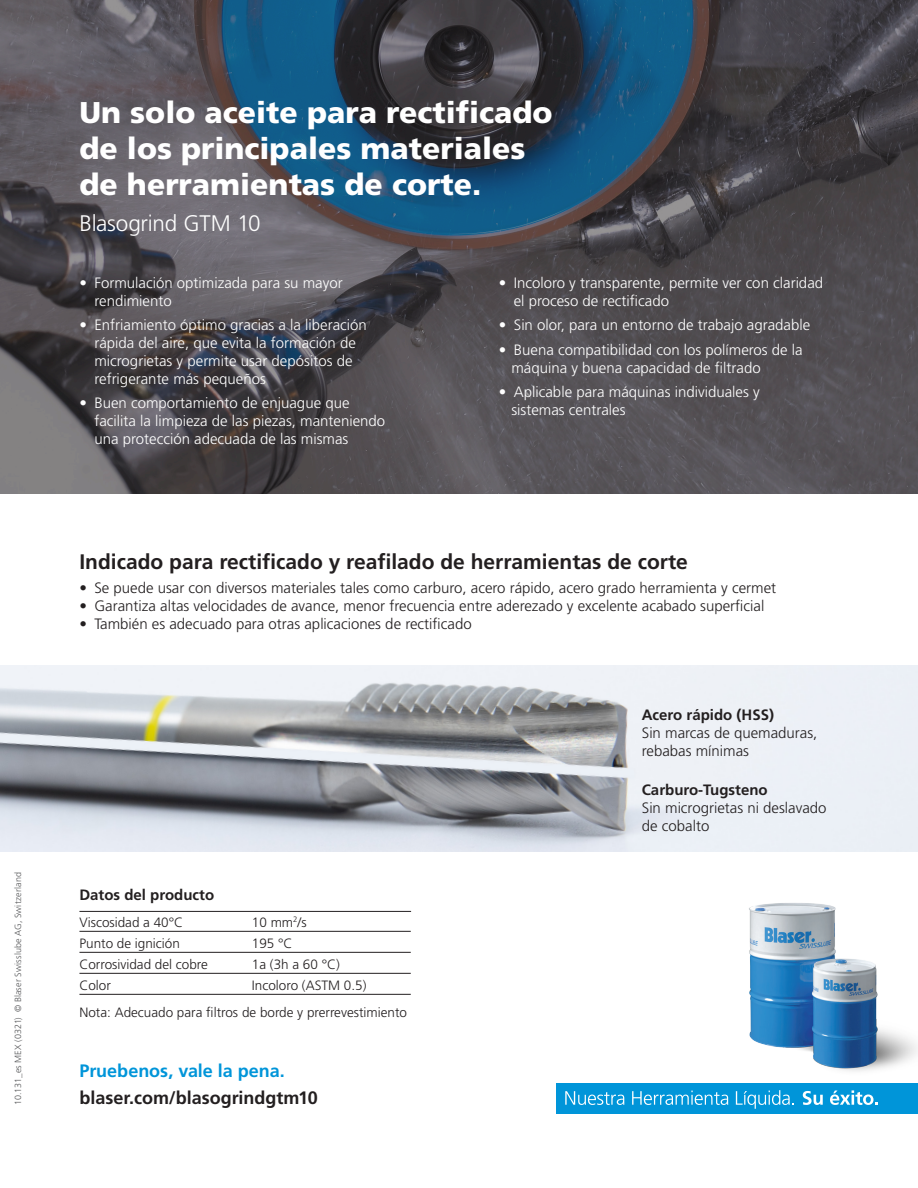
<style>
.page{position:relative;width:918px;height:1188px;background:#fff}
.page>*{position:absolute;margin:0;border:0;box-sizing:border-box;transform-origin:0 0}
.t1{font:900 30px/36px "Frutiger LT Std";color:#fff}
.t2{font:300 22.5px "Frutiger LT Std";letter-spacing:-.01em;color:#fff}
.t3{font:700 21px "Frutiger LT Std";color:#231f20}
.t4{font:700 18px "Frutiger LT Std";color:#231f20}
.t5{font:700 18px "Frutiger LT Std";color:#0095d9}
.t6{font:300 15px/18px "Frutiger LT Std";color:#fff}
.t7{font:300 15px/18px "Frutiger LT Std";color:#231f20}
.t8{font:700 15px "Frutiger LT Std";letter-spacing:.005em;color:#fff}
.t9{font:700 15px "Frutiger LT Std";color:#231f20}
.t10{font:300 13.5px/27px "Frutiger LT Std";color:#231f20}
.t11{font:300 9px "Frutiger LT Std";letter-spacing:.015em;color:#57585a}
.s1{font-weight:400}
</style>
<div class="page">
<img style="left:745px;top:903px;width:173px;height:211px">
<svg style="left:0;top:0;width:918px;height:493px;background:#484d57"></svg>
<hr style="left:79px;top:931px;width:332px;height:1px;background:#231f20">
<hr style="left:79px;top:952px;width:332px;height:1px;background:#231f20">
<hr style="left:79px;top:973px;width:332px;height:1px;background:#231f20">
<hr style="left:79px;top:994px;width:332px;height:1px;background:#231f20">
<hr style="left:79px;top:911px;width:332px;height:1px;background:#231f20">
<img style="left:0;top:666px;width:918px;height:185px">
<div style="left:557px;top:1083px;width:361px;height:30px;background:#0095d9"></div>
<svg style="left:565px;top:1091px;width:59px;height:14px"></svg>
<svg style="left:632px;top:1091px;width:96px;height:14px"></svg>
<svg style="left:736px;top:1090px;width:58px;height:19px"></svg>
<svg style="left:803px;top:1091px;width:20px;height:14px"></svg>
<svg style="left:830px;top:1090px;width:48px;height:15px"></svg>
<p class="t11" style="left:13px;top:1105px;width:234px;rotate:-90deg">10.131_es MEX (0321) © Blaser Swisslube AG, Switzerland</p>
<h1 class="t1" style="left:79px;top:95px;width:475px">Un solo aceite para rectificado de los principales materiales de herramientas de corte.</h1>
<h2 class="t2" style="left:79px;top:211px;width:183px">Blasogrind GTM 10</h2>
<p class="t8" style="left:79px;top:183px;width:400px">Powerful grinding oil based on gas-to-liquid technology</p>
<p class="t6" style="left:94px;top:274px;width:250px;text-indent:-15px"><span class="s1">•</span> Formulación optimizada para su mayor rendimiento</p>
<p class="t6" style="left:94px;top:316px;width:274px;text-indent:-15px"><span class="s1">•</span> Enfriamiento óptimo gracias a la liberación rápida del aire, que evita la formación de microgrietas y permite usar depósitos de refrigerante más pequeños</p>
<p class="t6" style="left:94px;top:394px;width:292px;text-indent:-15px"><span class="s1">•</span> Buen comportamiento de enjuague que facilita la limpieza de las piezas, manteniendo una protección adecuada de las mismas</p>
<p class="t6" style="left:514px;top:274px;width:311px;text-indent:-15px"><span class="s1">•</span> Incoloro y transparente, permite ver con claridad el proceso de rectificado</p>
<p class="t6" style="left:499px;top:316px;width:313px"><span class="s1">•</span> Sin olor, para un entorno de trabajo agradable</p>
<p class="t6" style="left:511px;top:341px;width:293px;text-indent:-13px"><span class="s1">•</span> Buena compatibilidad con los polímeros de la máquina y buena capacidad de filtrado</p>
<p class="t6" style="left:511px;top:383px;width:250px;text-indent:-13px"><span class="s1">•</span> Aplicable para máquinas individuales y sistemas centrales</p>
<h3 class="t3" style="left:79px;top:549px;width:610px">Indicado para rectificado y reafilado de herramientas de corte</h3>
<p class="t7" style="left:79px;top:579px;width:698px"><span class="s1">•</span> Se puede usar con diversos materiales tales como carburo, acero rápido, acero grado herramienta y cermet</p>
<p class="t7" style="left:79px;top:597px;width:687px"><span class="s1">•</span> Garantiza altas velocidades de avance, menor frecuencia entre aderezado y excelente acabado superficial</p>
<p class="t7" style="left:79px;top:615px;width:394px">• También es adecuado para otras aplicaciones de rectificado</p>
<p class="t9" style="left:79px;top:886px;width:136px">Datos del producto</p>
<p class="t10" style="left:79px;top:909px;width:105px">Viscosidad a 40°C</p>
<p class="t10" style="left:252px;top:909px;width:56px">10 mm<sup>2</sup>/s</p>
<p class="t10" style="left:79px;top:930px;width:102px">Punto de ignición</p>
<p class="t10" style="left:252px;top:930px;width:42px">195 °C</p>
<p class="t10" style="left:79px;top:951px;width:130px">Corrosividad del cobre</p>
<p class="t10" style="left:252px;top:951px;width:89px">1a (3h a 60 °C)</p>
<p class="t10" style="left:79px;top:972px;width:33px">Color</p>
<p class="t10" style="left:79px;top:972px;width:329px;text-indent:173px">Incoloro (ASTM 0.5)<br>Nota: Adecuado para filtros de borde y prerrevestimiento</p>
<p class="t5" style="left:79px;top:1060px;width:207px">Pruebenos, vale la pena.</p>
<p class="t4" style="left:79px;top:1087px;width:240px">blaser.com/blasogrindgtm10</p>
<p class="t9" style="left:642px;top:706px;width:134px">Acero rápido (HSS)</p>
<p class="t7" style="left:642px;top:724px;width:177px">Sin marcas de quemaduras, rebabas mínimas</p>
<p class="t9" style="left:642px;top:781px;width:127px">Carburo-Tugsteno</p>
<p class="t7" style="left:642px;top:799px;width:186px">Sin microgrietas ni deslavado de cobalto</p>
</div>
